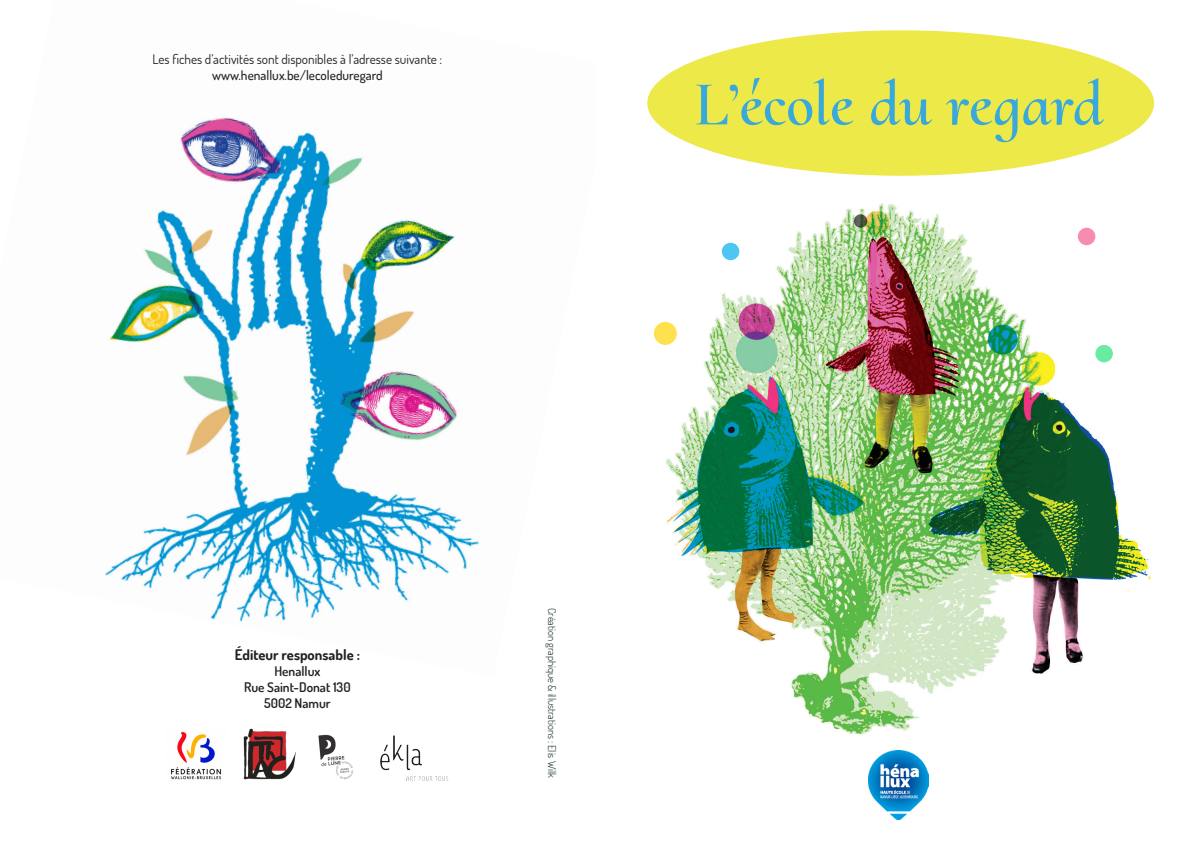
<style>
.page{position:relative;width:1191px;height:842px;background:#fff}
.page>*{position:absolute;margin:0;border:0;box-sizing:border-box;transform-origin:0 0}
.t1{font:600 63.5px "Cormorant Upright";color:#39a8da}
.t2{font:700 14.6px "Dosis";color:#231f20}
.t3{font:13.3px "Dosis";color:#231f20}
.t4{font:600 13.3px/15.9px "Dosis";color:#231f20;text-align:center}
.t5{font:500 13.3px "Dosis";color:#231f20}
.t6{font:300 10.6px "Dosis";color:#0b2414}
</style>
<div class="page">
<img style="left:649px;top:86px;width:506px;height:702px">
<div style="left:647px;top:30px;width:507px;height:146px;background:#ede948;border-radius:50%"></div>
<img style="left:868px;top:750px;width:60px;height:70px">
<img style="left:243px;top:728px;width:53px;height:52px">
<img style="left:318px;top:734px;width:36px;height:46px">
<img style="left:380px;top:735px;width:69px;height:46px">
<img style="left:170px;top:731px;width:52px;height:49px">
<img style="left:105px;top:117px;width:374px;height:505px">
<p class="t3" style="left:153px;top:50px;width:291px">Les fiches d’activités sont disponibles à l’adresse suivante :</p>
<p class="t5" style="left:212px;top:66px;width:172px">www.henallux.be/lecoleduregard</p>
<h1 class="t1" style="left:694px;top:66px;width:411px">L’école du regard</h1>
<p class="t2" style="left:235px;top:645px;width:126px">Éditeur responsable :</p>
<p class="t4" style="left:244px;top:663px;width:108px">Henallux<br>Rue Saint-Donat 130<br>5002 Namur</p>
<p class="t6" style="left:559px;top:608px;width:171px;rotate:90deg">Création graphique &amp; illustrations : Elis Wilk</p>
</div>
